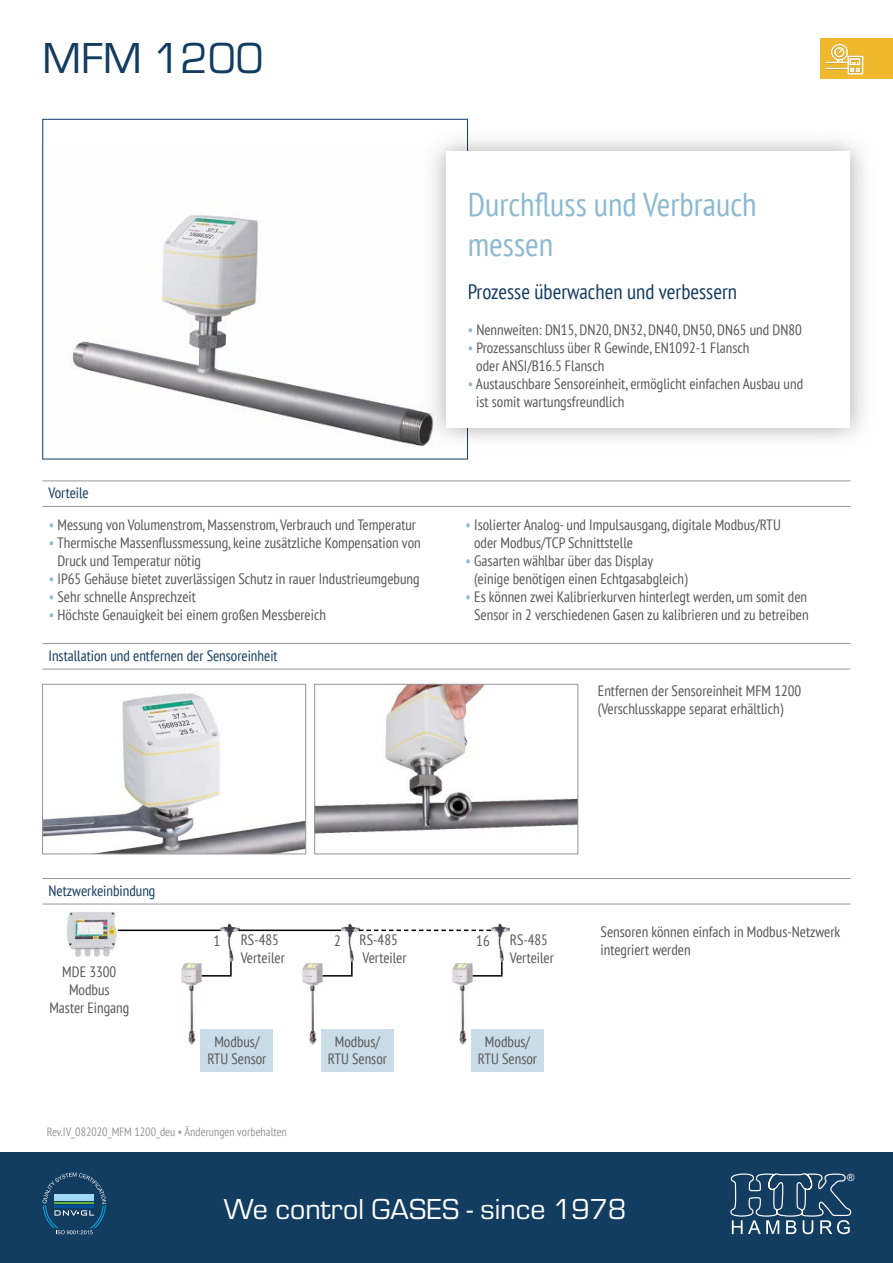
<style>
.page{position:relative;width:893px;height:1263px;background:#fff}
.page>*{position:absolute;margin:0;border:0;box-sizing:border-box;transform-origin:0 0}
.t1{font:45px "Eurostile";color:#133c61}
.Textpod_Fließtext{font:condensed 33px "PT Sans";color:#8dbad0}
.t2{font:30px "Eurostile";color:#fff}
.Textpod_Fließtext-2{font:condensed 21px "PT Sans";color:#133c61}
.Textblock_Aufzählung{font:condensed 15px/18px "PT Sans";color:#575756}
.Textblock_Überschrift{font:condensed 15px "PT Sans";color:#133c61}
.t3{font:condensed 12px "PT Sans";color:#969696}
.t4{font:9.9px "Arial";color:#fff}
.s1{color:#8dbad0}
</style>
<div class="page">
<div style="left:0;top:1152px;width:893px;height:111px;background:#133c61"></div>
<svg style="left:43px;top:1172px;width:63px;height:62px"></svg>
<svg style="left:730px;top:1173px;width:122px;height:61px"></svg>
<div style="left:821px;top:38px;width:72px;height:41px;background:#f0b82c"></div>
<img style="left:825px;top:43px;width:39px;height:31px">
<img style="left:71px;top:215px;width:344px;height:230px">
<img style="left:415px;top:123px;width:449px;height:332px">
<div style="left:446px;top:151px;width:404px;height:276px;background:#fff"></div>
<hr style="left:43px;top:480px;width:807px;height:1px;background:#969696">
<hr style="left:43px;top:506px;width:807px;height:1px;background:#969696">
<hr style="left:43px;top:643px;width:807px;height:1px;background:#969696">
<hr style="left:43px;top:669px;width:807px;height:1px;background:#969696">
<img style="left:44px;top:693px;width:260px;height:159px">
<div style="left:42px;top:684px;width:264px;height:170px;border:1px solid #969696"></div>
<img style="left:316px;top:686px;width:260px;height:148px">
<div style="left:314px;top:684px;width:264px;height:170px;border:1px solid #969696"></div>
<img style="left:181px;top:963px;width:21px;height:83px">
<img style="left:302px;top:963px;width:21px;height:82px">
<img style="left:452px;top:963px;width:21px;height:82px">
<img style="left:66px;top:912px;width:52px;height:45px">
<img style="left:220px;top:923px;width:19px;height:38px">
<img style="left:341px;top:923px;width:19px;height:38px">
<img style="left:491px;top:923px;width:19px;height:38px">
<div style="left:201px;top:1029px;width:72px;height:43px;background:#cadce8"></div>
<div style="left:321px;top:1029px;width:73px;height:43px;background:#cadce8"></div>
<div style="left:471px;top:1029px;width:73px;height:43px;background:#cadce8"></div>
<hr style="left:118px;top:929px;width:102px;height:2px;background:#000">
<hr style="left:238px;top:929px;width:103px;height:2px;background:#000">
<svg style="left:359px;top:929px;width:132px;height:2px"></svg>
<svg style="left:200px;top:960px;width:32px;height:17px"></svg>
<svg style="left:321px;top:960px;width:32px;height:17px"></svg>
<svg style="left:471px;top:960px;width:32px;height:17px"></svg>
<hr style="left:43px;top:878px;width:807px;height:1px;background:#969696">
<hr style="left:43px;top:904px;width:807px;height:1px;background:#969696">
<p class="t1" style="left:43px;top:27px;width:222px">MFM 1200</p>
<p class="Textblock_Überschrift" style="left:49px;top:484px;width:42px">Vorteile</p>
<p class="Textblock_Aufzählung" style="left:49px;top:516px;width:369px"><span class="s1">•</span> Messung von Volumenstrom, Massenstrom, Verbrauch und Temperatur</p>
<p class="Textblock_Aufzählung" style="left:49px;top:534px;width:373px"><span class="s1">•</span> Thermische Massenflussmessung, keine zusätzliche Kompensation von</p>
<p class="Textblock_Aufzählung" style="left:57px;top:552px;width:145px">Druck und Temperatur nötig</p>
<p class="Textblock_Aufzählung" style="left:49px;top:570px;width:372px"><span class="s1">•</span> IP65 Gehäuse bietet zuverlässigen Schutz in rauer Industrieumgebung</p>
<p class="Textblock_Aufzählung" style="left:49px;top:588px;width:149px"><span class="s1">•</span> Sehr schnelle Ansprechzeit</p>
<p class="Textblock_Aufzählung" style="left:49px;top:606px;width:279px"><span class="s1">•</span> Höchste Genauigkeit bei einem großen Messbereich</p>
<p class="Textblock_Überschrift" style="left:49px;top:646px;width:231px">Installation und entfernen der Sensoreinheit</p>
<p class="Textpod_Fließtext" style="left:468px;top:183px;width:290px">Durchfluss und Verbrauch</p>
<p class="Textpod_Fließtext" style="left:468px;top:223px;width:87px">messen</p>
<p class="Textpod_Fließtext-2" style="left:468px;top:278px;width:271px">Prozesse überwachen und verbessern</p>
<p class="Textblock_Aufzählung" style="left:468px;top:320px;width:336px"><span class="s1">•</span> Nennweiten: DN15, DN20, DN32, DN40, DN50, DN65 und DN80</p>
<p class="Textblock_Aufzählung" style="left:468px;top:338px;width:283px"><span class="s1">•</span> Prozessanschluss über R Gewinde, EN1092-1 Flansch</p>
<p class="Textblock_Aufzählung" style="left:476px;top:356px;width:130px">oder ANSI/B16.5 Flansch</p>
<p class="Textblock_Aufzählung" style="left:468px;top:374px;width:337px"><span class="s1">•</span> Austauschbare Sensoreinheit, ermöglicht einfachen Ausbau und</p>
<p class="Textblock_Aufzählung" style="left:476px;top:392px;width:150px">ist somit wartungsfreundlich</p>
<p class="Textblock_Aufzählung" style="left:474px;top:516px;width:308px;text-indent:-9px"><span class="s1">•</span> Isolierter Analog- und Impulsausgang, digitale Modbus/RTU oder Modbus/TCP Schnittstelle</p>
<p class="Textblock_Aufzählung" style="left:474px;top:552px;width:215px;text-indent:-9px"><span class="s1">•</span> Gasarten wählbar über das Display (einige benötigen einen Echtgasabgleich)</p>
<p class="Textblock_Aufzählung" style="left:466px;top:588px;width:344px;text-align:center"><span class="s1">•</span> Es können zwei Kalibrierkurven hinterlegt werden, um somit den<br>Sensor in 2 verschiedenen Gasen zu kalibrieren und zu betreiben</p>
<p class="Textblock_Aufzählung" style="left:598px;top:681px;width:205px">Entfernen der Sensoreinheit MFM 1200 (Verschlusskappe separat erhältlich)</p>
<p class="Textblock_Überschrift" style="left:49px;top:881px;width:108px">Netzwerkeinbindung</p>
<p class="Textblock_Aufzählung" style="left:62px;top:962px;width:56px">MDE 3300</p>
<p class="Textblock_Aufzählung" style="left:69px;top:980px;width:42px">Modbus</p>
<p class="Textblock_Aufzählung" style="left:49px;top:998px;width:81px">Master Eingang</p>
<p class="Textblock_Aufzählung" style="left:241px;top:930px;width:40px">RS-485</p>
<p class="Textblock_Aufzählung" style="left:241px;top:948px;width:46px">Verteiler</p>
<p class="Textblock_Aufzählung" style="left:360px;top:930px;width:40px">RS-485</p>
<p class="Textblock_Aufzählung" style="left:362px;top:948px;width:46px">Verteiler</p>
<p class="Textblock_Aufzählung" style="left:213px;top:931px;width:8px">1</p>
<p class="Textblock_Aufzählung" style="left:334px;top:931px;width:8px">2</p>
<p class="Textblock_Aufzählung" style="left:476px;top:931px;width:15px">16</p>
<p class="Textblock_Aufzählung" style="left:510px;top:930px;width:40px">RS-485</p>
<p class="Textblock_Aufzählung" style="left:510px;top:948px;width:46px">Verteiler</p>
<p class="Textblock_Aufzählung" style="left:214px;top:1033px;width:47px">Modbus/</p>
<p class="Textblock_Aufzählung" style="left:207px;top:1049px;width:61px">RTU Sensor</p>
<p class="Textblock_Aufzählung" style="left:328px;top:1033px;width:61px;line-height:16.5px;text-align:center">Modbus/<br>RTU Sensor</p>
<p class="Textblock_Aufzählung" style="left:478px;top:1033px;width:61px;line-height:16.5px;text-align:center">Modbus/<br>RTU Sensor</p>
<p class="t3" style="left:47px;top:1124px;width:242px">Rev.IV_082020_MFM 1200_deu • Änderungen vorbehalten</p>
<p class="Textblock_Aufzählung" style="left:601px;top:923px;width:241px">Sensoren können einfach in Modbus-Netzwerk</p>
<p class="Textblock_Aufzählung" style="left:601px;top:941px;width:92px">integriert werden</p>
<p class="t4" style="left:847px;top:1171px;width:9px">®</p>
<h3 class="t2" style="left:224px;top:1189px;width:404px">We control GASES - since 1978</h3>
</div>
